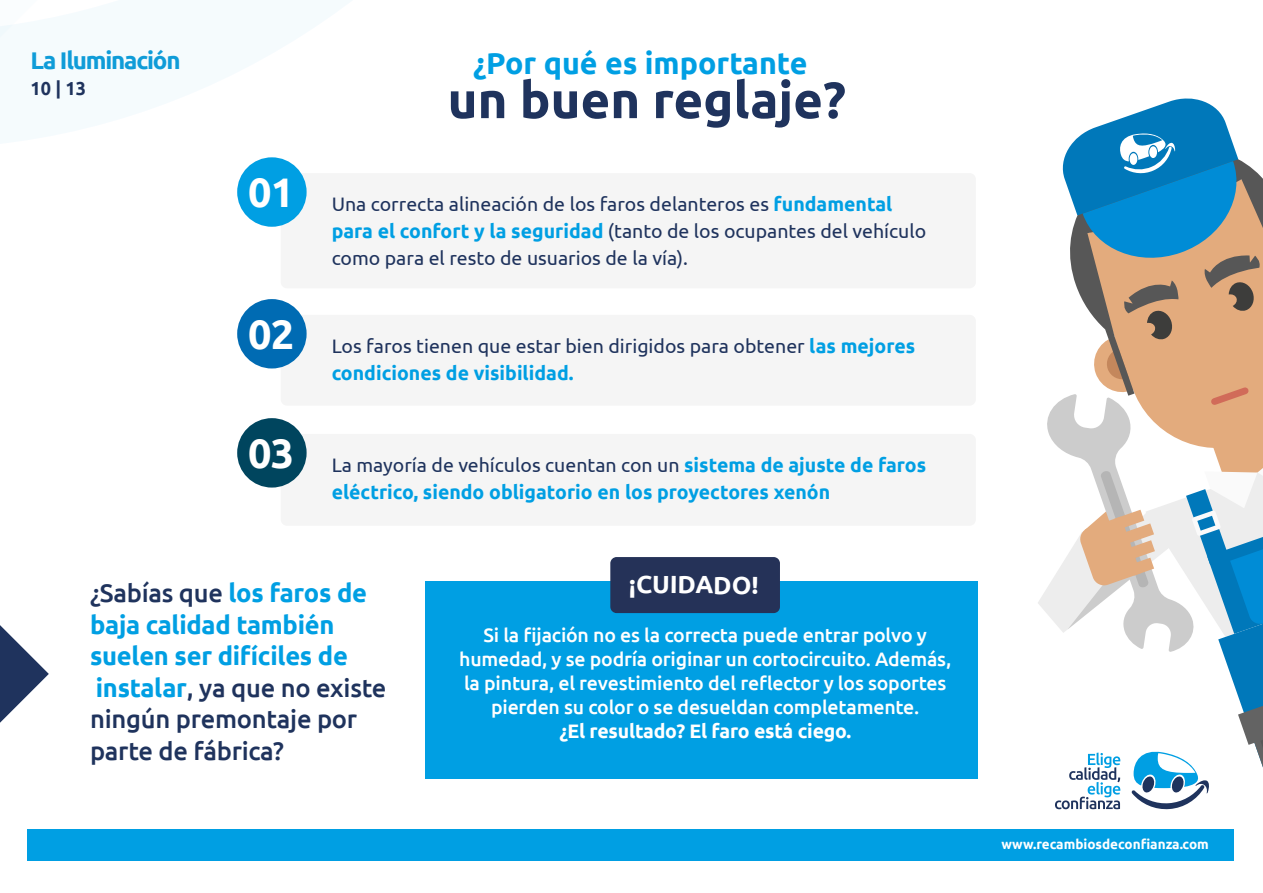
<style>
.page{position:relative;width:1263px;height:893px;background:#fff}
.page>*{position:absolute;margin:0;border:0;box-sizing:border-box;transform-origin:0 0}
.t1{font:700 50.85px "Ubuntu";color:#1f335d}
.t2{font:700 41.25px "Ubuntu";color:#fff}
.t3{font:700 30.3px "Ubuntu";color:#009fe3}
.t4{font:500 25.5px/31.5px "Ubuntu";letter-spacing:-.01em;color:#1f335d}
.t5{font:700 24.9px "Ubuntu";color:#fff}
.t6{font:700 24.15px "Ubuntu";letter-spacing:-.05em;color:#0f9cd8}
.t7{font:19.5px/27.2px "Ubuntu";color:#1f335d}
.t8{font:500 19.5px/24px "Ubuntu";letter-spacing:-.01em;color:#fff;text-align:center}
.t9{font:700 19.5px/27.2px "Ubuntu";color:#009fe3}
.t10{font:700 19.5px "Ubuntu";letter-spacing:-.01em;color:#fff}
.t11{font:700 18.9px "Ubuntu";color:#1f335d;scale:.96 1}
.t12{font:700 13.5px "Ubuntu";color:#fff}
.s1{font-weight:700;color:#009fe3}
.s2{font-weight:400;color:#1f335d}
</style>
<div class="page">
<div style="left:425px;top:581px;width:553px;height:197px;background:#009fe3"></div>
<div style="left:281px;top:173px;width:695px;height:115px;background:#f5f5f5;border-radius:6px"></div>
<div style="left:281px;top:315px;width:695px;height:91px;background:#f5f5f5;border-radius:6px"></div>
<div style="left:281px;top:434px;width:695px;height:92px;background:#f5f5f5;border-radius:6px"></div>
<div style="left:610px;top:557px;width:170px;height:56px;background:#253258;border-radius:6px"></div>
<div style="left:237px;top:157px;width:70px;height:70px;background:#009fe3;border-radius:50%"></div>
<div style="left:237px;top:299px;width:70px;height:69px;background:#006bb3;border-radius:50%"></div>
<div style="left:237px;top:418px;width:70px;height:70px;background:#00455e;border-radius:50%"></div>
<div style="left:28px;top:829px;width:1206px;height:31px;background:#009fe3"></div>
<svg style="left:1038px;top:98px;width:225px;height:712px"></svg>
<svg style="left:0;top:625px;width:49px;height:98px"></svg>
<p class="t6" style="left:31px;top:46px;width:152px">La Iluminación</p>
<p class="t11" style="left:31px;top:77px;width:59px">10 | 13</p>
<h2 class="t2" style="left:248px;top:167px;width:48px">01</h2>
<h2 class="t2" style="left:248px;top:309px;width:48px">02</h2>
<h2 class="t2" style="left:248px;top:428px;width:48px">03</h2>
<h3 class="t3" style="left:473px;top:44px;width:336px">¿Por qué es importante</h3>
<h1 class="t1" style="left:448px;top:69px;width:400px">un buen reglaje?</h1>
<p class="t7" style="left:332px;top:190px;width:596px">Una correcta alineación de los faros delanteros es <span class="s1">fundamental para el confort y la seguridad</span> (tanto de los ocupantes del vehículo como para el resto de usuarios de la vía).</p>
<p class="t7" style="left:332px;top:331px;width:585px">Los faros tienen que estar bien dirigidos para obtener <span class="s1">las mejores condiciones de visibilidad.</span></p>
<p class="t9" style="left:332px;top:451px;width:596px"><span class="s2">La mayoría de vehículos cuentan con un</span> sistema de ajuste de faros eléctrico, siendo obligatorio en los proyectores xenón</p>
<h3 class="t4" style="left:90px;top:577px;width:298px">¿Sabías que <span class="s1">los faros de baja calidad también suelen ser difíciles de instalar</span>, ya que no existe ningún premontaje por parte de fábrica?</h3>
<p class="t5" style="left:629px;top:568px;width:131px;rotate:1deg">¡CUIDADO!</p>
<p class="t8" style="left:459px;top:622px;width:493px">Si la fijación no es la correcta puede entrar polvo y humedad, y se podría originar un cortocircuito. Además, la pintura, el revestimiento del reflector y los soportes pierden su color o se desueldan completamente.</p>
<p class="t10" style="left:559px;top:719px;width:293px">¿El resultado? El faro está ciego.</p>
<p class="t12" style="left:1001px;top:836px;width:209px">www.recambiosdeconfianza.com</p>
</div>
